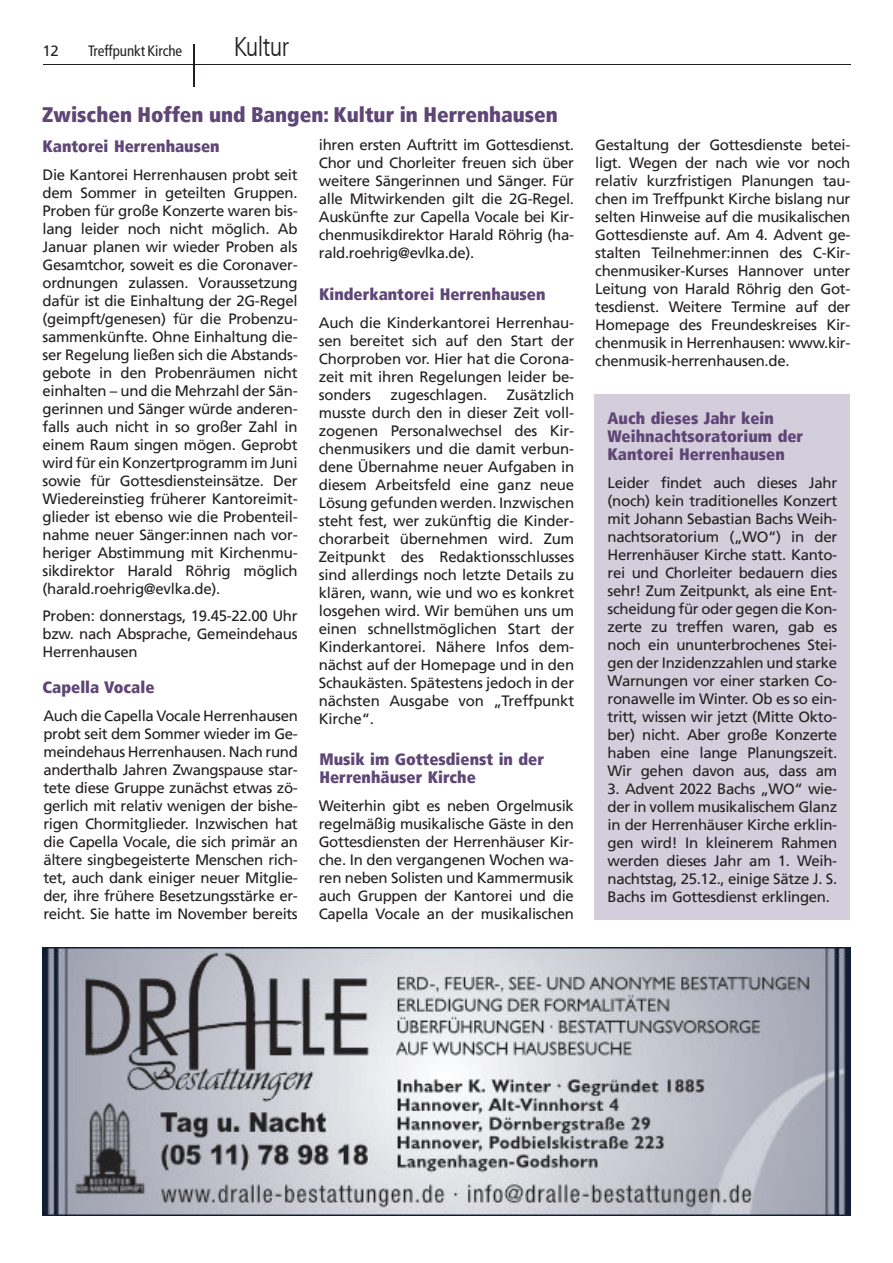
<style>
.page{position:relative;width:893px;height:1263px;background:#fff}
.page>*{position:absolute;margin:0;border:0;box-sizing:border-box;transform-origin:0 0}
.t1{font:300 condensed 27px "Frutiger LT";letter-spacing:-.02em;color:#231f20}
.t2{font:900 condensed 21px "Frutiger LT";color:#5f4676}
.t3{font:900 condensed 16.5px/18px "Frutiger LT";color:#5f4676}
.t4{font:15px/18px "Frutiger LT";letter-spacing:-.02em;color:#231f20;text-align:justify}
.t5{font:condensed 15px "Frutiger LT";letter-spacing:-.005em;color:#231f20}
</style>
<div class="page">
<hr style="left:43px;top:64px;width:807px;height:1px;background:#231f20">
<hr style="left:193px;top:44px;width:2px;height:43px;background:#231f20">
<img style="left:43px;top:947px;width:807px;height:268px">
<div style="left:595px;top:394px;width:255px;height:525px;background:#d4cddc"></div>
<p class="t4" style="left:43px;top:43px;width:18px">12</p>
<p class="t5" style="left:88px;top:44px;width:96px">Treffpunkt Kirche</p>
<h1 class="t1" style="left:234px;top:35px;width:57px">Kultur</h1>
<h1 class="t1" style="left:234px;top:35px;width:62px">R brik</h1>
<h2 class="t2" style="left:42px;top:106px;width:517px">Zwischen Hoffen und Bangen: Kultur in Herrenhausen</h2>
<p class="t3" style="left:43px;top:138px;width:179px">Kantorei Herrenhausen</p>
<p class="t4" style="left:43px;top:167px;width:257px">Die Kantorei Herrenhausen probt seit dem Sommer in geteilten Gruppen.<br>Proben für große Konzerte waren bis&shy;lang leider noch nicht möglich. Ab Januar planen wir wieder Proben als Gesamtchor, soweit es die Coronaver&shy;ordnungen zulassen. Voraussetzung dafür ist die Einhaltung der 2G-Regel (geimpft/genesen) für die Probenzu&shy;sammenkünfte. Ohne Einhaltung die&shy;ser Regelung ließen sich die Abstands&shy;gebote in den Probenräumen nicht einhalten – und die Mehrzahl der Sän&shy;gerinnen und Sänger würde anderen&shy;falls auch nicht in so großer Zahl in einem Raum singen mögen. Geprobt wird für ein Konzertprogramm im Juni sowie für Gottesdiensteinsätze. Der Wiedereinstieg früherer Kantoreimit&shy;glieder ist ebenso wie die Probenteil&shy;nahme neuer Sänger:innen nach vor&shy;heriger Abstimmung mit Kirchenmu&shy;sikdirektor Harald Röhrig möglich (harald.roehrig@evlka.de).</p>
<p class="t4" style="left:43px;top:608px;width:257px">Proben: donnerstags, 19.45-22.00 Uhr bzw. nach Absprache, Gemeindehaus Herrenhausen</p>
<p class="t3" style="left:43px;top:680px;width:113px">Capella Vocale</p>
<p class="t4" style="left:43px;top:708px;width:256px">Auch die Capella Vocale Herrenhausen probt seit dem Sommer wieder im Ge&shy;meindehaus Herrenhausen. Nach rund anderthalb Jahren Zwangspause star&shy;tete diese Gruppe zunächst etwas zö&shy;gerlich mit relativ wenigen der bishe&shy;rigen Chormitglieder. Inzwischen hat die Capella Vocale, die sich primär an ältere singbegeisterte Menschen rich&shy;tet, auch dank einiger neuer Mitglie&shy;der, ihre frühere Besetzungsstärke er&shy;reicht. Sie hatte im November bereits</p>
<p class="t4" style="left:319px;top:137px;width:257px">ihren ersten Auftritt im Gottesdienst.<br>Chor und Chorleiter freuen sich über weitere Sängerinnen und Sänger. Für alle Mitwirkenden gilt die 2G-Regel.<br>Auskünfte zur Capella Vocale bei Kir&shy;chenmusikdirektor Harald Röhrig (ha&shy;rald.roehrig@evlka.de).</p>
<p class="t3" style="left:319px;top:286px;width:228px">Kinderkantorei Herrenhausen</p>
<p class="t4" style="left:319px;top:315px;width:257px">Auch die Kinderkantorei Herrenhau&shy;sen bereitet sich auf den Start der Chorproben vor. Hier hat die Corona&shy;zeit mit ihren Regelungen leider be&shy;sonders</p>
<p class="t4" style="left:319px;top:387px;width:257px;text-indent:188px">Zusätzlich musste durch den in dieser Zeit voll&shy;zogenen Personalwechsel des Kir&shy;chenmusikers und die damit verbun&shy;dene Übernahme neuer Aufgaben in diesem Arbeitsfeld eine ganz neue Lösung gefunden werden. Inzwischen steht fest, wer zukünftig die Kinder&shy;chorarbeit übernehmen wird. Zum Zeitpunkt des Redaktionsschlusses sind allerdings noch letzte Details zu klären, wann, wie und wo es konkret losgehen wird. Wir bemühen uns um einen schnellstmöglichen Start der Kinderkantorei. Nähere Infos dem&shy;nächst auf der Homepage und in den Schaukästen. Spätestens jedoch in der nächsten Ausgabe von „Treffpunkt Kirche“.</p>
<p class="t4" style="left:390px;top:387px;width:98px">zugeschlagen.</p>
<p class="t3" style="left:319px;top:752px;width:226px">Musik im Gottesdienst in der<br>Herrenhäuser Kirche</p>
<p class="t4" style="left:319px;top:798px;width:257px">Weiterhin gibt es neben Orgelmusik regelmäßig musikalische Gäste in den Gottesdiensten der Herrenhäuser Kir&shy;che. In den vergangenen Wochen wa&shy;ren neben Solisten und Kammermusik auch Gruppen der Kantorei und die Capella Vocale an der musikalischen</p>
<p class="t4" style="left:595px;top:137px;width:257px">Gestaltung der Gottesdienste betei&shy;ligt. Wegen der nach wie vor noch relativ kurzfristigen Planungen tau&shy;chen im Treffpunkt Kirche bislang nur selten Hinweise auf die musikalischen Gottesdienste auf. Am 4. Advent ge&shy;stalten Teilnehmer:innen des C-Kir&shy;chenmusiker-Kurses Hannover unter Leitung von Harald Röhrig den Got&shy;tesdienst. Weitere Termine auf der Homepage des Freundeskreises Kir&shy;chenmusik in Herrenhausen: www.kir&shy;chenmusik-herrenhausen.de.</p>
<p class="t3" style="left:608px;top:410px;width:197px">Auch dieses Jahr kein<br>Weihnachtsoratorium der<br>Kantorei Herrenhausen</p>
<p class="t4" style="left:608px;top:475px;width:231px">Leider findet auch dieses Jahr (noch) kein traditionelles Konzert mit Johann Sebastian Bachs Weih&shy;nachtsoratorium („WO“) in der Herrenhäuser Kirche statt. Kanto&shy;rei und Chorleiter bedauern dies sehr! Zum Zeitpunkt, als eine Ent&shy;scheidung für oder gegen die Kon&shy;zerte zu treffen waren, gab es noch ein ununterbrochenes Stei&shy;gen der Inzidenzzahlen und starke Warnungen vor einer starken Co&shy;ronawelle im Winter. Ob es so ein&shy;tritt, wissen wir jetzt (Mitte Okto&shy;ber) nicht. Aber große Konzerte haben eine lange Planungszeit.<br>Wir gehen davon aus, dass am</p>
<p class="t4" style="left:608px;top:781px;width:231px">3. Advent 2022 Bachs „WO“ wie&shy;der in vollem musikalischem Glanz in der Herrenhäuser Kirche erklin&shy;gen wird! In kleinerem Rahmen werden dieses Jahr am 1. Weih&shy;nachtstag, 25.12., einige Sätze J. S.<br>Bachs im Gottesdienst erklingen.</p>
</div>
